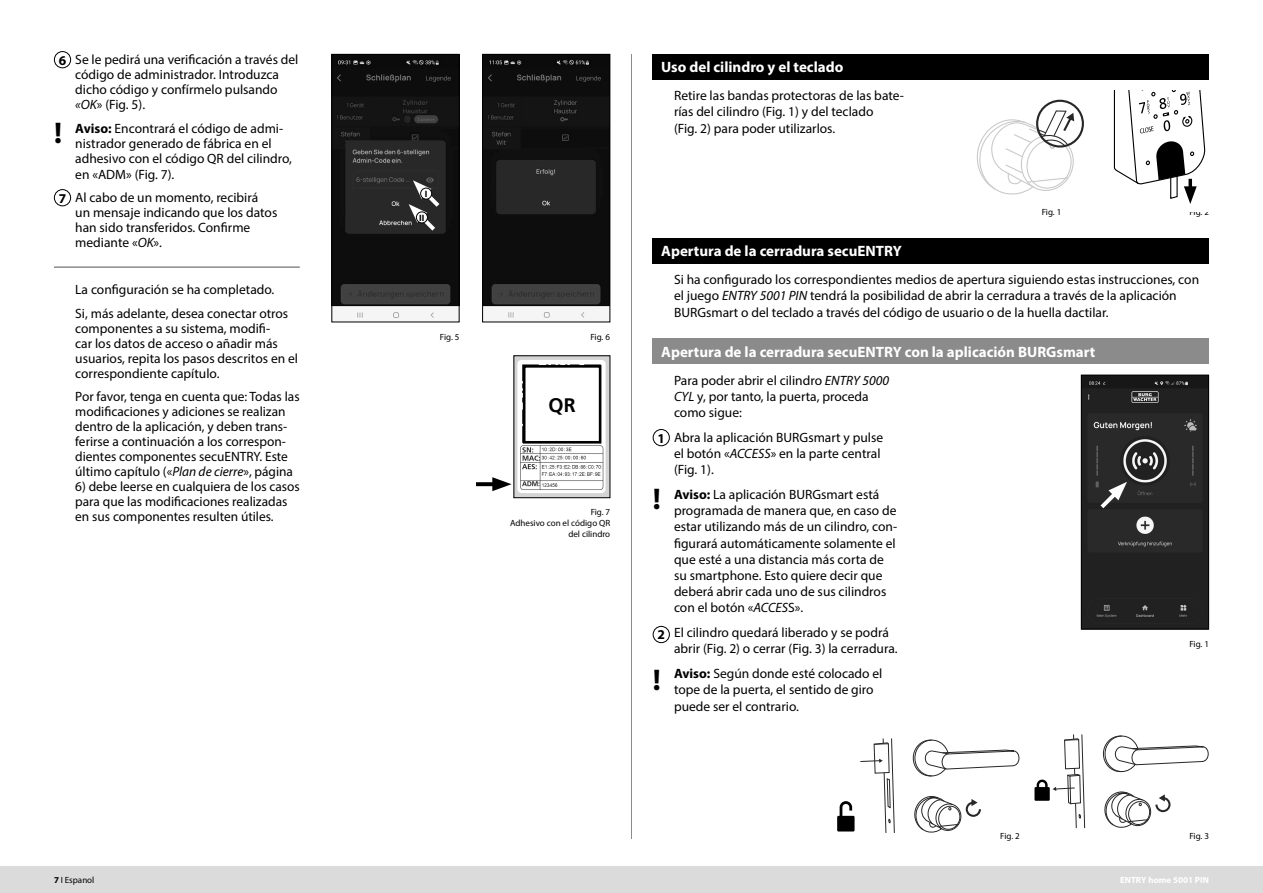
<style>
.page{position:relative;width:1263px;height:893px;background:#fff}
.page>*{position:absolute;margin:0;border:0;box-sizing:border-box;transform-origin:0 0}
.t1{font:700 30px "Myriad Pro";color:#000}
.t2{font:700 19.5px "Frutiger LT Pro";color:#000}
.t3{font:700 15px "Myriad Pro";color:#fff}
.t4{font:13.5px/16.2px "Myriad Pro";color:#000}
.t5{font:700 13.5px "Myriad Pro";color:#000}
.t6{font:700 9.15px "Myriad Pro";color:#000}
.t7{font:9px/10.8px "Myriad Pro";color:#000;text-align:right}
.t8{font:700 9px "Myriad Pro";color:#fff}
.s1{font-style:italic}
.s2{font-weight:700}
</style>
<div class="page">
<div style="left:0;top:866px;width:1263px;height:27px;background:#dbdbdb"></div>
<hr style="left:631px;top:54px;width:1px;height:785px;background:#8b8b8b">
<svg style="left:976px;top:107px;width:102px;height:88px"></svg>
<div style="left:1036px;top:100px;width:48px;height:48px;border:2px solid #272727;border-radius:50%"></div>
<div style="left:54px;top:51px;width:17px;height:17px;border:1px solid #000;border-radius:50%"></div>
<div style="left:54px;top:189px;width:17px;height:17px;border:1px solid #000;border-radius:50%"></div>
<img style="left:333px;top:56px;width:124px;height:264px">
<div style="left:331px;top:54px;width:128px;height:268px;border:1px solid #000"></div>
<svg style="left:409px;top:180px;width:35px;height:55px;background:#444"></svg>
<div style="left:421px;top:188px;width:11px;height:11px;background:#fff;border-radius:50%"></div>
<div style="left:420px;top:188px;width:12px;height:11px;border:1px solid #000;border-radius:50%"></div>
<div style="left:416px;top:212px;width:11px;height:11px;background:#fff;border-radius:50%"></div>
<div style="left:416px;top:212px;width:12px;height:11px;border:1px solid #000;border-radius:50%"></div>
<hr style="left:54px;top:266px;width:246px;height:2px;background:#8b8b8b">
<img style="left:484px;top:56px;width:124px;height:264px">
<div style="left:482px;top:54px;width:128px;height:268px;border:1px solid #000"></div>
<img style="left:516px;top:357px;width:92px;height:139px">
<div style="left:514px;top:355px;width:96px;height:143px;border:1px solid #000"></div>
<div style="left:524px;top:366px;width:76px;height:76px;background:#fff"></div>
<div style="left:523px;top:365px;width:78px;height:79px;border:3px solid #000"></div>
<svg style="left:476px;top:482px;width:16px;height:4px"></svg>
<svg style="left:492px;top:477px;width:19px;height:14px"></svg>
<div style="left:653px;top:238px;width:556px;height:25px;background:#000"></div>
<div style="left:653px;top:54px;width:556px;height:26px;background:#000"></div>
<div style="left:653px;top:339px;width:556px;height:25px;background:#8b8b8b"></div>
<div style="left:653px;top:429px;width:17px;height:17px;border:1px solid #000;border-radius:50%"></div>
<div style="left:653px;top:626px;width:17px;height:17px;border:1px solid #000;border-radius:50%"></div>
<img style="left:1083px;top:377px;width:124px;height:250px">
<div style="left:1081px;top:375px;width:128px;height:254px;border:1px solid #000"></div>
<svg style="left:1096px;top:482px;width:31px;height:30px"></svg>
<svg style="left:1103px;top:735px;width:106px;height:37px"></svg>
<svg style="left:1104px;top:791px;width:67px;height:37px"></svg>
<svg style="left:913px;top:740px;width:107px;height:36px"></svg>
<svg style="left:860px;top:738px;width:35px;height:95px"></svg>
<svg style="left:914px;top:796px;width:67px;height:37px"></svg>
<div style="left:837px;top:816px;width:17px;height:15px;background:#000"></div>
<svg style="left:840px;top:801px;width:12px;height:15px"></svg>
<div style="left:1034px;top:787px;width:16px;height:14px;background:#000"></div>
<svg style="left:1037px;top:734px;width:48px;height:95px"></svg>
<svg style="left:1113px;top:91px;width:93px;height:113px"></svg>
<p class="t5" style="left:59px;top:51px;width:9px">6</p>
<h1 class="t1" style="left:54px;top:113px;width:10px">!</h1>
<p class="t5" style="left:59px;top:189px;width:9px">7</p>
<p class="t4" style="left:75px;top:52px;width:225px;line-height:15px">Se le pedirá una verificación a través del código de administrador. Introduzca dicho código y confírmelo pulsando <span class="s1">«OK</span>» (Fig. 5).</p>
<p class="t4" style="left:75px;top:120px;width:218px;line-height:15.5px"><span class="s2">Aviso:</span> Encontrará el código de admi&shy;nistrador generado de fábrica en el adhesivo con el código QR del cilindro, en «ADM» (Fig. 7).</p>
<p class="t4" style="left:75px;top:190px;width:204px;line-height:15px">Al cabo de un momento, recibirá<br>un mensaje indicando que los datos han sido transferidos. Confirme mediante «<span class="s1">OK</span>».</p>
<p class="t4" style="left:75px;top:278px;width:214px;line-height:23.5px">La configuración se ha completado.<br>Si, más adelante, desea conectar otros</p>
<p class="t4" style="left:75px;top:321px;width:224px;line-height:15px">componentes a su sistema, modifi-<br>car los datos de acceso o añadir más usuarios, repita los pasos descritos en el correspondiente capítulo.</p>
<p class="t4" style="left:75px;top:389px;width:226px;line-height:15px">Por favor, tenga en cuenta que: Todas las modificaciones y adiciones se realizan dentro de la aplicación, y deben trans&shy;ferirse a continuación a los correspon&shy;dientes componentes secuENTRY. Este último capítulo («<span class="s1">Plan de cierre</span>», página</p>
<p class="t4" style="left:75px;top:479px;width:226px;line-height:15px">6) debe leerse en cualquiera de los casos para que las modificaciones realizadas en sus componentes resulten útiles.</p>
<p class="t6" style="left:425px;top:188px;width:4px">I</p>
<p class="t6" style="left:419px;top:212px;width:7px">II</p>
<p class="t7" style="left:440px;top:331px;width:21px">Fig. 5</p>
<p class="t7" style="left:590px;top:331px;width:21px">Fig. 6</p>
<h2 class="t2" style="left:549px;top:393px;width:29px">QR</h2>
<p class="t7" style="left:510px;top:507px;width:102px">Fig. 7<br>Adhesivo con el código QR del cilindro</p>
<p class="t3" style="left:661px;top:58px;width:184px">Uso del cilindro y el teclado</p>
<p class="t4" style="left:674px;top:87px;width:232px">Retire las bandas protectoras de las bate&shy;rías del cilindro (Fig. 1) y del teclado<br>(Fig. 2) para poder utilizarlos.</p>
<p class="t3" style="left:661px;top:241px;width:242px">Apertura de la cerradura secuENTRY</p>
<p class="t7" style="left:1042px;top:207px;width:21px">Fig. 1</p>
<p class="t7" style="left:1189px;top:207px;width:21px">Fig. 2</p>
<p class="t4" style="left:674px;top:271px;width:527px">Si ha configurado los correspondientes medios de apertura siguiendo estas instrucciones, con el juego <span class="s1">ENTRY 5001 PIN</span> tendrá la posibilidad de abrir la cerradura a través de la aplicación<br>BURGsmart o del teclado a través del código de usuario o de la huella dactilar.</p>
<p class="t3" style="left:661px;top:342px;width:436px">Apertura de la cerradura secuENTRY con la aplicación BURGsmart</p>
<p class="t4" style="left:674px;top:372px;width:217px">Para poder abrir el cilindro <span class="s1">ENTRY 5000<br>CYL</span> y, por tanto, la puerta, proceda como sigue:</p>
<p class="t4" style="left:674px;top:429px;width:211px">Abra la aplicación BURGsmart y pulse el botón «<span class="s1">ACCESS</span>» en la parte central (Fig. 1).</p>
<p class="t4" style="left:674px;top:486px;width:225px"><span class="s2">Aviso:</span> La aplicación BURGsmart está programada de manera que, en caso de estar utilizando más de un cilindro, con&shy;figurará automáticamente solamente el que esté a una distancia más corta de su smartphone. Esto quiere decir que deberá abrir cada uno de sus cilindros con el botón «<span class="s1">ACCES</span>S».</p>
<p class="t4" style="left:674px;top:624px;width:225px">El cilindro quedará liberado y se podrá abrir (Fig. 2) o cerrar (Fig. 3) la cerradura.</p>
<p class="t4" style="left:674px;top:665px;width:210px"><span class="s2">Aviso:</span> Según donde esté colocado el tope de la puerta, el sentido de giro puede ser el contrario.</p>
<p class="t5" style="left:657px;top:429px;width:9px">1</p>
<h1 class="t1" style="left:653px;top:479px;width:10px">!</h1>
<p class="t5" style="left:657px;top:626px;width:9px">2</p>
<h1 class="t1" style="left:653px;top:660px;width:10px">!</h1>
<p class="t7" style="left:1189px;top:639px;width:21px">Fig. 1</p>
<p class="t7" style="left:1000px;top:830px;width:21px">Fig. 2</p>
<p class="t7" style="left:1189px;top:830px;width:21px">Fig. 3</p>
<p class="t7" style="left:54px;top:874px;width:42px"><span class="s2">7</span> I Espanol</p>
<p class="t8" style="left:1120px;top:874px;width:90px">ENTRY home 5001 PIN</p>
</div>
